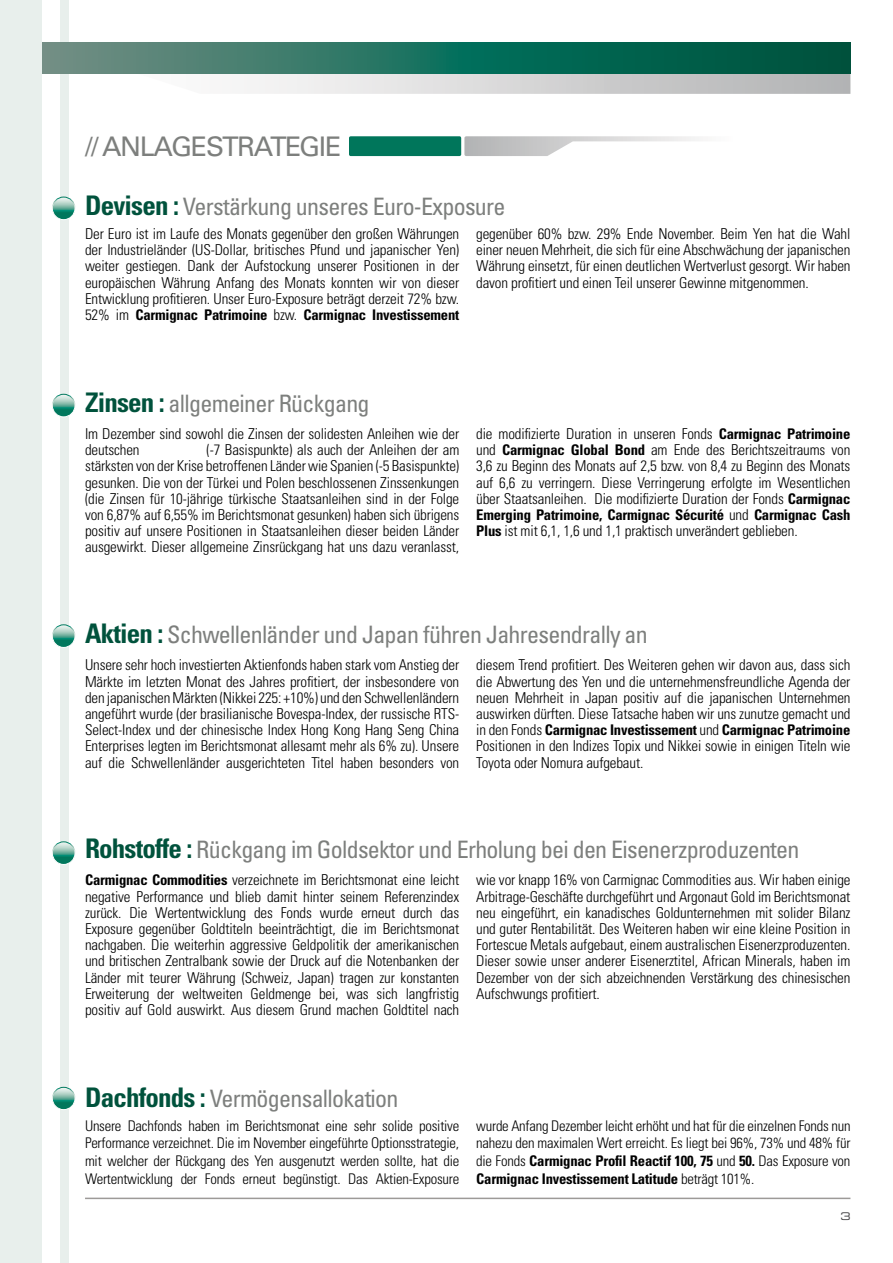
<style>
.page{position:relative;width:893px;height:1263px;background:#fff}
.page>*{position:absolute;margin:0;border:0;box-sizing:border-box;transform-origin:0 0}
.t1{font:27px "Univers LT Std";letter-spacing:-.05em;color:#7d7f7d}
.t2{font:condensed 24px "Univers LT Std";letter-spacing:-.03em;color:#7d7f7d}
.t3{font:300 condensed 15px/16.2px "Univers LT Std";letter-spacing:-.01em;color:#000;text-align:justify}
.t4{font:300 condensed 14.7px/17.7px "Univers LT Std";letter-spacing:-.015em;color:#000;text-align:justify}
.t5{font:700 condensed 14.7px "Univers LT Std";letter-spacing:-.015em;color:#000}
.t6{font:10.5px "Eurostile LT Std Ex 2";color:#3e3d40}
.s1{font-family:"Univers";font-weight:700;font-size:27px;color:#00523c}
.s2{font-weight:300;font-size:15px}
.s3{font-weight:700;font-size:14.7px}
.s4{font-weight:700}
</style>
<div class="page">
<div style="left:0;top:0;width:68px;height:1263px;background:#e8efec"></div>
<div style="left:43px;top:0;width:17px;height:1263px;background:#fff"></div>
<svg style="left:112px;top:73px;width:738px;height:21px"></svg>
<svg style="left:43px;top:43px;width:807px;height:30px;background:#23705e"></svg>
<hr style="left:85px;top:1197px;width:765px;height:2px;background:#9d9a98">
<div style="left:349px;top:136px;width:112px;height:20px;background:#00765b;border-radius:2px"></div>
<svg style="left:464px;top:136px;width:235px;height:20px"></svg>
<svg style="left:52px;top:1087px;width:23px;height:23px"></svg>
<div style="left:52px;top:1087px;width:23px;height:23px;border:1px solid #fff;border-radius:50%"></div>
<svg style="left:52px;top:842px;width:23px;height:22px"></svg>
<div style="left:52px;top:841px;width:23px;height:24px;border:1px solid #fff;border-radius:50%"></div>
<svg style="left:52px;top:625px;width:23px;height:22px"></svg>
<div style="left:52px;top:624px;width:23px;height:24px;border:1px solid #fff;border-radius:50%"></div>
<svg style="left:52px;top:394px;width:23px;height:23px"></svg>
<div style="left:52px;top:394px;width:23px;height:23px;border:1px solid #fff;border-radius:50%"></div>
<svg style="left:52px;top:197px;width:23px;height:23px"></svg>
<div style="left:52px;top:197px;width:23px;height:23px;border:1px solid #fff;border-radius:50%"></div>
<h1 class="t1" style="left:85px;top:130px;width:258px">// ANLAGESTRATEGIE</h1>
<h2 class="t2" style="left:85px;top:191px;width:422px"><span class="s1">Devisen :</span> Verstärkung unseres Euro-Exposure</h2>
<p class="t3" style="left:85px;top:226px;width:376px">Der Euro ist im Laufe des Monats gegenüber den großen Währungen der Industrieländer (US-Dollar, britisches Pfund und japanischer Yen) weiter gestiegen. Dank der Aufstockung unserer Positionen in der europäischen Währung Anfang des Monats konnten wir von dieser Entwicklung profitieren. Unser Euro-Exposure beträgt derzeit 72% bzw.</p>
<p class="t5" style="left:85px;top:306px;width:376px"><span class="s2">52% im</span> Carmignac Patrimoine <span class="s2">bzw.</span> Carmignac Investissement</p>
<p class="t3" style="left:476px;top:226px;width:376px">gegenüber 60% bzw. 29% Ende November. Beim Yen hat die Wahl einer neuen Mehrheit, die sich für eine Abschwächung der japanischen Währung einsetzt, für einen deutlichen Wertverlust gesorgt. Wir haben davon profitiert und einen Teil unserer Gewinne mitgenommen.</p>
<h2 class="t2" style="left:85px;top:388px;width:286px"><span class="s1">Zinsen :</span> allgemeiner Rückgang</h2>
<p class="t3" style="left:85px;top:426px;width:376px">Im Dezember sind sowohl die Zinsen der solidesten Anleihen wie der deutschen</p>
<p class="t3" style="left:85px;top:442px;width:376px;text-indent:121px">(-7 Basispunkte) als auch der Anleihen der am stärksten von der Krise betroffenen Länder wie Spanien (-5 Basispunkte) gesunken. Die von der Türkei und Polen beschlossenen Zinssenkungen (die Zinsen für 10-jährige türkische Staatsanleihen sind in der Folge von 6,87% auf 6,55% im Berichtsmonat gesunken) haben sich übrigens positiv auf unsere Positionen in Staatsanleihen dieser beiden Länder ausgewirkt. Dieser allgemeine Zinsrückgang hat uns dazu veranlasst,</p>
<p class="t3" style="left:476px;top:426px;width:376px">die modifizierte Duration in unseren Fonds <span class="s3">Carmignac Patrimoine </span>und <span class="s3">Carmignac Global Bond</span> am Ende des Berichtszeitraums von 3,6 zu Beginn des Monats auf 2,5 bzw. von 8,4 zu Beginn des Monats auf 6,6 zu verringern. Diese Verringerung erfolgte im Wesentlichen über Staatsanleihen. Die modifizierte Duration der Fonds <span class="s3">Carmignac</span></p>
<p class="t5" style="left:476px;top:506px;width:376px">Emerging Patrimoine, Carmignac Sécurité <span class="s2">und</span> Carmignac Cash</p>
<p class="t3" style="left:476px;top:523px;width:323px"><span class="s3">Plus</span> ist mit 6,1, 1,6 und 1,1 praktisch unverändert geblieben.</p>
<h2 class="t2" style="left:85px;top:619px;width:564px"><span class="s1">Aktien :</span> Schwellenländer und Japan führen Jahresendrally an</h2>
<p class="t3" style="left:85px;top:657px;width:376px">Unsere sehr hoch investierten Aktienfonds haben stark vom Anstieg der Märkte im letzten Monat des Jahres profitiert, der insbesondere von den japanischen Märkten (Nikkei 225: +10%) und den Schwellenländern angeführt wurde (der brasilianische Bovespa-Index, der russische RTS-Select-Index und der chinesische Index Hong Kong Hang Seng China Enterprises legten im Berichtsmonat allesamt mehr als 6% zu). Unsere auf die Schwellenländer ausgerichteten Titel haben besonders von</p>
<p class="t3" style="left:476px;top:657px;width:376px">diesem Trend profitiert. Des Weiteren gehen wir davon aus, dass sich die Abwertung des Yen und die unternehmensfreundliche Agenda der neuen Mehrheit in Japan positiv auf die japanischen Unternehmen auswirken dürften. Diese Tatsache haben wir uns zunutze gemacht und</p>
<p class="t5" style="left:476px;top:721px;width:376px"><span class="s2">in den Fonds</span> Carmignac Investissement <span class="s2">und</span> Carmignac Patrimoine</p>
<p class="t3" style="left:476px;top:738px;width:376px">Positionen in den Indizes Topix und Nikkei sowie in einigen Titeln wie<br>Toyota oder Nomura aufgebaut.</p>
<h2 class="t2" style="left:85px;top:835px;width:716px"><span class="s1">Rohstoffe :</span> Rückgang im Goldsektor und Erholung bei den Eisenerzproduzenten</h2>
<p class="t3" style="left:85px;top:872px;width:376px"><span class="s3">Carmignac Commodities</span> verzeichnete im Berichtsmonat eine leicht negative Performance und blieb damit hinter seinem Referenzindex zurück. Die Wertentwicklung des Fonds wurde erneut durch das Exposure gegenüber Goldtiteln beeinträchtigt, die im Berichtsmonat nachgaben. Die weiterhin aggressive Geldpolitik der amerikanischen und britischen Zentralbank sowie der Druck auf die Notenbanken der Länder mit teurer Währung (Schweiz, Japan) tragen zur konstanten Erweiterung der weltweiten Geldmenge bei, was sich langfristig positiv auf Gold auswirkt. Aus diesem Grund machen Goldtitel nach</p>
<p class="t3" style="left:476px;top:872px;width:376px">wie vor knapp 16% von Carmignac Commodities aus. Wir haben einige Arbitrage-Geschäfte durchgeführt und Argonaut Gold im Berichtsmonat neu eingeführt, ein kanadisches Goldunternehmen mit solider Bilanz und guter Rentabilität. Des Weiteren haben wir eine kleine Position in Fortescue Metals aufgebaut, einem australischen Eisenerzproduzenten.<br>Dieser sowie unser anderer Eisenerztitel, African Minerals, haben im Dezember von der sich abzeichnenden Verstärkung des chinesischen Aufschwungs profitiert.</p>
<h2 class="t2" style="left:85px;top:1084px;width:315px"><span class="s1">Dachfonds :</span> Vermögensallokation</h2>
<p class="t4" style="left:85px;top:1116px;width:376px">Unsere Dachfonds haben im Berichtsmonat eine sehr solide positive Performance verzeichnet. Die im November eingeführte Optionsstrategie, mit welcher der Rückgang des Yen ausgenutzt werden sollte, hat die Wertentwicklung der Fonds erneut begünstigt. Das Aktien-Exposure</p>
<p class="t4" style="left:476px;top:1116px;width:376px">wurde Anfang Dezember leicht erhöht und hat für die einzelnen Fonds nun nahezu den maximalen Wert erreicht. Es liegt bei 96%, 73% und 48% für die Fonds <span class="s4">Carmignac Profil Reactif 100, 75</span> und <span class="s4">50.</span> Das Exposure von <span class="s4">Carmignac Investissement Latitude</span> beträgt 101%.</p>
<p class="t6" style="left:840px;top:1209px;width:12px">3</p>
</div>
